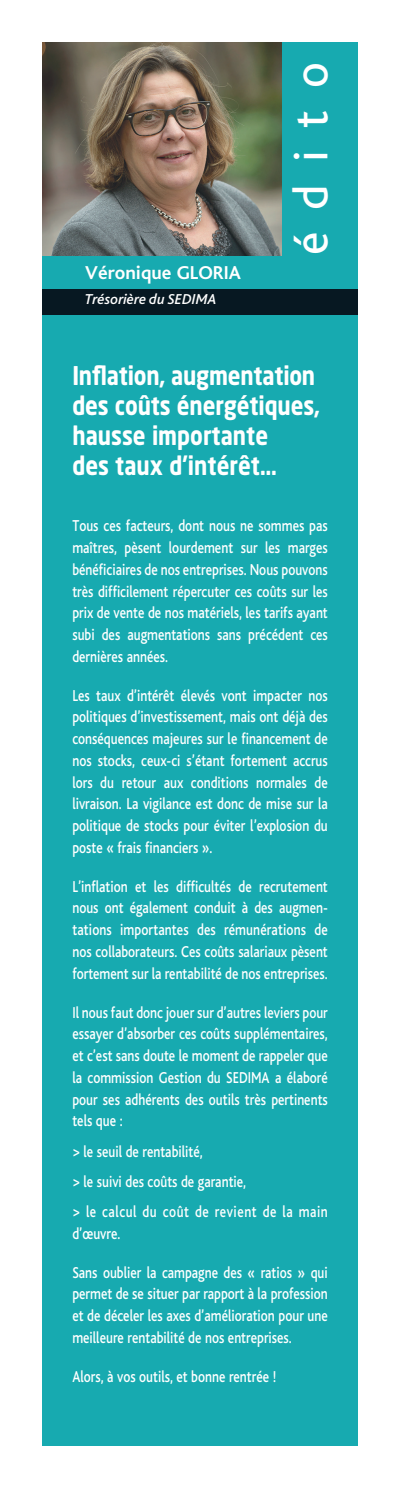
<style>
.page{position:relative;width:396px;height:1489px;background:#fff}
.page>*{position:absolute;margin:0;border:0;box-sizing:border-box;transform-origin:0 0}
.t1{font:49.5px "Bliss";letter-spacing:.45em;color:#fff}
.t2{font:700 25.5px/30px "Neo Sans Std";letter-spacing:-.005em;color:#fff;scale:.85 1}
.t3{font:700 19.5px "Bliss";color:#fff}
.t4{font:500 16.5px/21.8px "Bliss";color:#fff;text-align:justify;scale:.8 1}
.t5{font:500 16.5px/21.8px "Bliss";letter-spacing:.04em;color:#fff;scale:.8 1}
.t6{font:italic 500 15px "Bliss";color:#fff}
</style>
<div class="page">
<div style="left:43px;top:43px;width:314px;height:1403px;background:#17aab0"></div>
<div style="left:43px;top:289px;width:314px;height:26px;background:#071822"></div>
<img style="left:43px;top:43px;width:238px;height:212px">
<p class="t3" style="left:85px;top:262px;width:157px">Véronique GLORIA</p>
<p class="t6" style="left:85px;top:291px;width:133px">Trésorière du SEDIMA</p>
<p class="t1" style="left:285px;top:255px;width:195px;rotate:-90deg">édito</p>
<p class="t2" style="left:72px;top:360px;width:287px">Inflation, augmentation</p>
<p class="t2" style="left:72px;top:390px;width:293px">des coûts énergétiques, hausse importante<br>des taux d’intérêt…</p>
<p class="t4" style="left:72px;top:515px;width:320px">Tous ces facteurs, dont nous ne sommes pas maîtres, pèsent lourdement sur les marges bénéficiaires de nos entreprises. Nous pouvons très difficilement répercuter ces coûts sur les prix de vente de nos matériels, les tarifs ayant subi des augmentations sans précédent ces dernières années.</p>
<p class="t4" style="left:72px;top:684px;width:320px">Les taux d’intérêt élevés vont impacter nos politiques d’investissement, mais ont déjà des conséquences majeures sur le financement de nos stocks, ceux-ci s’étant fortement accrus lors du retour aux conditions normales de livraison. La vigilance est donc de mise sur la politique de stocks pour éviter l’explosion du poste « frais financiers ».</p>
<p class="t4" style="left:72px;top:875px;width:320px">L’inflation et les difficultés de recrutement nous ont également conduit à des augmen&shy;tations importantes des rémunérations de nos collaborateurs. Ces coûts salariaux pèsent fortement sur la rentabilité de nos entreprises.</p>
<p class="t4" style="left:72px;top:1001px;width:320px">Il nous faut donc jouer sur d’autres leviers pour essayer d’absorber ces coûts supplémentaires, et c’est sans doute le moment de rappeler que la commission Gestion du SEDIMA a élaboré pour ses adhérents des outils très pertinents tels que :</p>
<p class="t4" style="left:72px;top:1140px;width:164px">&gt; le seuil de rentabilité,</p>
<p class="t4" style="left:72px;top:1170px;width:218px">&gt; le suivi des coûts de garantie,</p>
<p class="t5" style="left:72px;top:1201px;width:320px">&gt; le calcul du coût de revient de la main d’œuvre.</p>
<p class="t4" style="left:72px;top:1261px;width:320px">Sans oublier la campagne des « ratios » qui permet de se situer par rapport à la profession et de déceler les axes d’amélioration pour une meilleure rentabilité de nos entreprises.</p>
<p class="t4" style="left:72px;top:1365px;width:256px">Alors, à vos outils, et bonne rentrée !</p>
</div>
